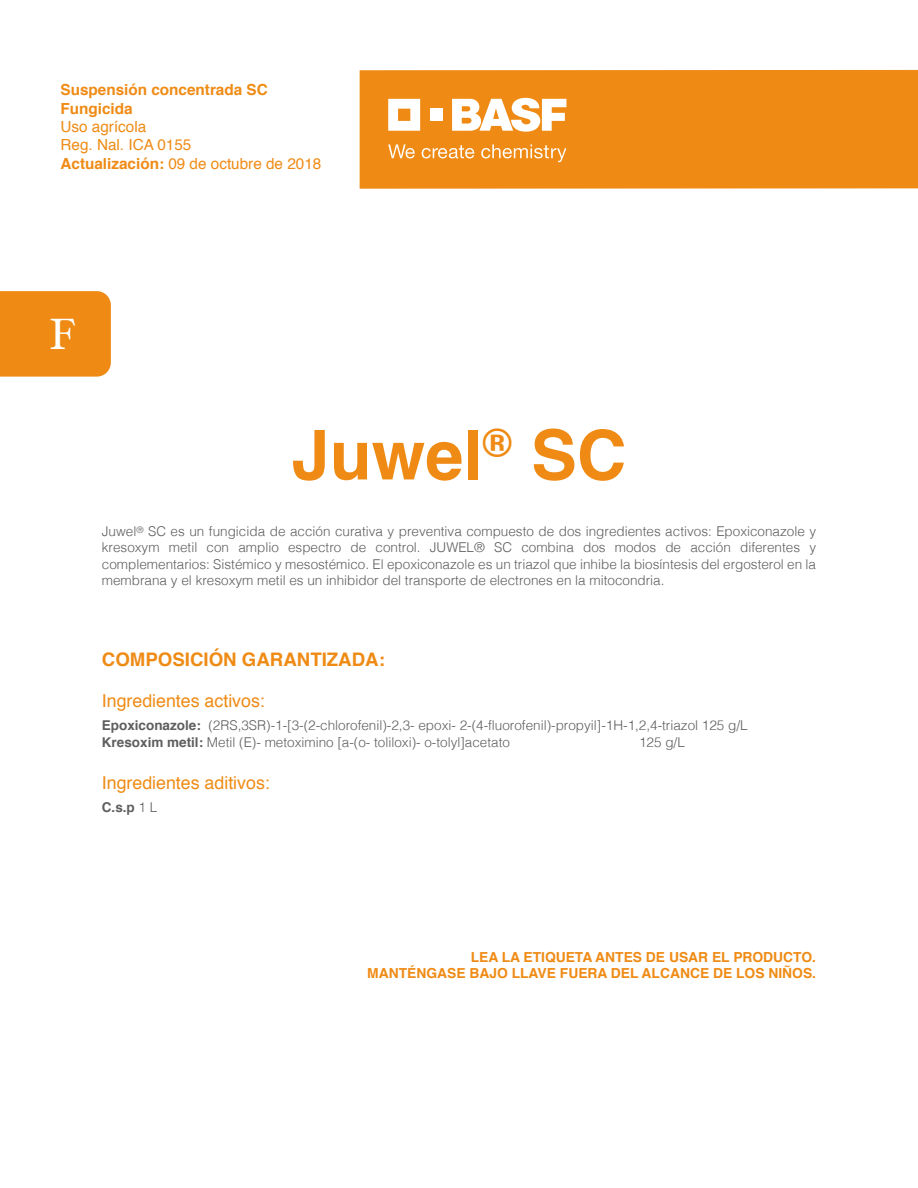
<style>
.page{position:relative;width:918px;height:1188px;background:#fff}
.page>*{position:absolute;margin:0;border:0;box-sizing:border-box;transform-origin:0 0}
.t1{font:700 68.7px "Helvetica";color:#ef8b15}
.t2{font:43.95px "Hoefler Text";color:#fff}
.t3{font:700 18.6px "Helvetica";color:#ef8b15}
.t4{font:17.7px "Helvetica";color:#ef8b15}
.t5{font:15.3px/18.3px "Helvetica";color:#ef8b15}
.t6{font:700 15.3px/18.3px "Helvetica";color:#ef8b15}
.t7{font:700 13.8px/16.6px "Helvetica";color:#ef8b15;text-align:right}
.t8{font:300 13.5px/16.2px "Helvetica";color:#5e5e5f}
.t9{font:700 13.5px "Helvetica";color:#5e5e5f}
.s1{font-weight:700}
.s2{font-weight:300}
</style>
<div class="page">
<div style="left:360px;top:70px;width:558px;height:119px;background:#ef8b15"></div>
<svg style="left:388px;top:99px;width:32px;height:32px"></svg>
<div style="left:430px;top:109px;width:12px;height:12px;background:#fff"></div>
<svg style="left:452px;top:98px;width:114px;height:34px"></svg>
<svg style="left:388px;top:144px;width:27px;height:14px"></svg>
<svg style="left:422px;top:145px;width:52px;height:13px"></svg>
<svg style="left:481px;top:144px;width:85px;height:18px"></svg>
<div style="left:0;top:291px;width:111px;height:86px;background:#ef8b15"></div>
<p class="t6" style="left:60px;top:81px;width:209px">Suspensión concentrada SC<br>Fungicida</p>
<p class="t5" style="left:60px;top:118px;width:262px">Uso agrícola<br>Reg. Nal. ICA 0155<br><span class="s1">Actualización:</span> 09 de octubre de 2018</p>
<h2 class="t2" style="left:49px;top:309px;width:28px">F</h2>
<h1 class="t1" style="left:292px;top:400px;width:336px">Juwel<sup>®</sup> SC</h1>
<p class="t8" style="left:102px;top:522px;width:716px;text-align:justify">Juwel<sup>®</sup> SC es un fungicida de acción curativa y preventiva compuesto de dos ingredientes activos: Epoxiconazole y kresoxym metil con amplio espectro de control. JUWEL® SC combina dos modos de acción diferentes y complementarios: Sistémico y mesostémico. El epoxiconazole es un triazol que inhibe la biosíntesis del ergosterol en la membrana y el kresoxym metil es un inhibidor del transporte de electrones en la mitocondria.</p>
<h3 class="t3" style="left:102px;top:645px;width:285px">COMPOSICIÓN GARANTIZADA:</h3>
<h3 class="t4" style="left:102px;top:687px;width:164px">Ingredientes activos:</h3>
<p class="t8" style="left:102px;top:717px;width:647px"><span class="s1">Epoxiconazole:</span> (2RS,3SR)-1-[3-(2-chlorofenil)-2,3- epoxi- 2-(4-fluorofenil)-propyil]-1H-1,2,4-triazol 125 g/L<br><span class="s1">Kresoxim metil:</span> Metil (E)- metoximino [a-(o- toliloxi)- o-tolyl]acetato</p>
<p class="t8" style="left:639px;top:733px;width:47px">125 g/L</p>
<h3 class="t4" style="left:102px;top:769px;width:169px">Ingredientes aditivos:</h3>
<p class="t9" style="left:102px;top:797px;width:57px">C.s.p <span class="s2">1 L</span></p>
<p class="t7" style="left:367px;top:949px;width:450px">LEA LA ETIQUETA ANTES DE USAR EL PRODUCTO.<br>MANTÉNGASE BAJO LLAVE FUERA DEL ALCANCE DE LOS NIÑOS.</p>
</div>
